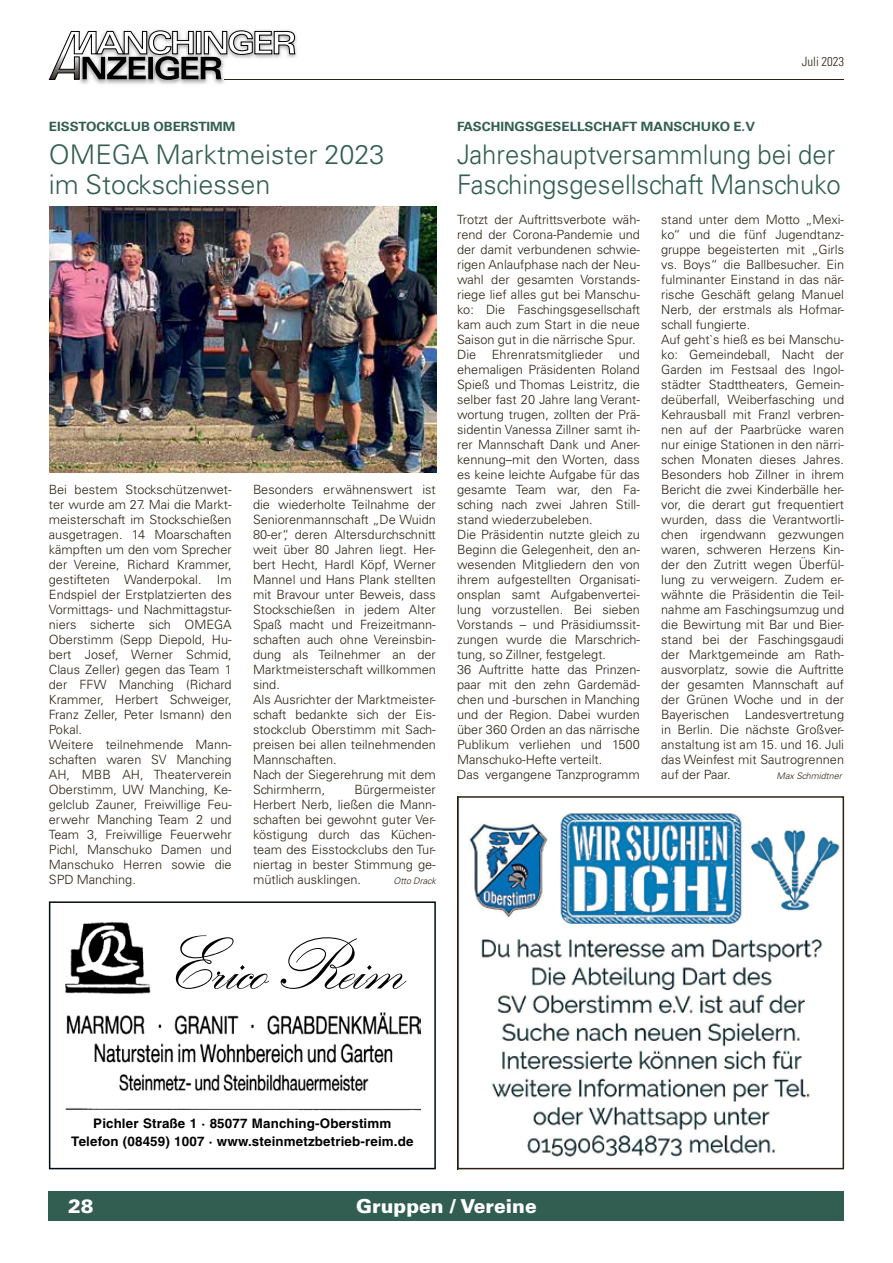
<style>
.page{position:relative;width:893px;height:1263px;background:#fff}
.page>*{position:absolute;margin:0;border:0;box-sizing:border-box;transform-origin:0 0}
.t1{font:700 72.45px "Kuenstler Script LT Two";letter-spacing:-.015em;color:#000}
.t2{font:300 27px/30px "Univers LT Std";color:#315e50;scale:.95 1}
.t3{font:300 27px/30px "Univers LT Std";color:#315e50}
.t4{font:900 19.2px "Univers LT Std";color:#fff}
.t5{font:700 13.2px/18.1px "Helvetica LT";letter-spacing:.01em;color:#000;text-align:center}
.t6{font:300 12.75px/15px "Univers LT Std";color:#2e2113}
.t7{font:700 12.75px "Univers LT Std";color:#315e50;scale:1.05 1}
.t8{font:300 condensed 12.75px "Univers LT Std";color:#2e2113}
.t9{font:italic 300 9px "Univers LT Std";color:#2e2113}
</style>
<div class="page">
<img style="left:80px;top:34px;width:217px;height:50px">
<svg style="left:49px;top:30px;width:246px;height:50px"></svg>
<hr style="left:225px;top:79px;width:619px;height:1px;background:#2e2113">
<div style="left:49px;top:1191px;width:795px;height:29px;background:#315e50"></div>
<img style="left:50px;top:207px;width:386px;height:265px">
<img style="left:469px;top:812px;width:371px;height:345px">
<div style="left:457px;top:796px;width:387px;height:373px;border:2px solid #2e2113"></div>
<svg style="left:65px;top:1012px;width:356px;height:99px"></svg>
<img style="left:66px;top:922px;width:85px;height:72px">
<div style="left:49px;top:901px;width:387px;height:268px;border:1px solid #000b12"></div>
<p class="t8" style="left:802px;top:53px;width:44px">Juli 2023</p>
<p class="t7" style="left:49px;top:119px;width:179px">EISSTOCKCLUB OBERSTIMM</p>
<h2 class="t3" style="left:49px;top:140px;width:337px">OMEGA Marktmeister 2023 im Stockschiessen</h2>
<p class="t6" style="left:49px;top:482px;width:184px">Bei bestem Stockschützenwet&shy;ter wurde am 27. Mai die Markt&shy;meisterschaft im Stockschießen ausgetragen. 14 Moarschaften kämpften um den vom Sprecher der Vereine, Richard Krammer, gestifteten Wanderpokal. Im<br>Endspiel der Erstplatzierten des<br>Vormittags- und Nachmittagstur&shy;niers sicherte sich OMEGA<br>Oberstimm (Sepp Diepold, Hu&shy;bert Josef, Werner Schmid,<br>Claus Zeller) gegen das Team 1 der FFW Manching (Richard<br>Krammer, Herbert Schweiger,<br>Franz Zeller, Peter Ismann) den<br>Pokal.<br>Weitere teilnehmende Mann&shy;schaften waren SV Manching<br>AH, MBB AH, Theaterverein<br>Oberstimm, UW Manching, Ke&shy;gelclub Zauner, Freiwillige Feu&shy;erwehr Manching Team 2 und<br>Team 3, Freiwillige Feuerwehr<br>Pichl, Manschuko Damen und<br>Manschuko Herren sowie die<br>SPD Manching.</p>
<p class="t6" style="left:253px;top:482px;width:184px">Besonders erwähnenswert ist die wiederholte Teilnahme der<br>Seniorenmannschaft „De Wuidn<br>80-er“, deren Altersdurchschnitt weit über 80 Jahren liegt. Her&shy;bert Hecht, Hardl Köpf, Werner<br>Mannel und Hans Plank stellten mit Bravour unter Beweis, dass<br>Stockschießen in jedem Alter<br>Spaß macht und Freizeitmann&shy;schaften auch ohne Vereinsbin&shy;dung als Teilnehmer an der<br>Marktmeisterschaft willkommen sind.<br>Als Ausrichter der Marktmeister&shy;schaft bedankte sich der Eis&shy;stockclub Oberstimm mit Sach&shy;preisen bei allen teilnehmenden<br>Mannschaften.<br>Nach der Siegerehrung mit dem<br>Schirmherrn,</p>
<p class="t6" style="left:253px;top:782px;width:184px;text-align:justify;text-indent:101px">Bürgermeister Herbert Nerb, ließen die Mann&shy;schaften bei gewohnt guter Ver&shy;köstigung durch das Küchen&shy;team des Eisstockclubs den Tur&shy;niertag in bester Stimmung ge&shy;mütlich ausklingen.</p>
<p class="t9" style="left:393px;top:876px;width:44px">Otto Drack</p>
<h1 class="t1" style="left:171px;top:922px;width:232px">Erico Reim</h1>
<p class="t7" style="left:457px;top:119px;width:285px">FASCHINGSGESELLSCHAFT MANSCHUKO E.V</p>
<h2 class="t2" style="left:457px;top:140px;width:405px">Jahreshauptversammlung bei der<br>Faschingsgesellschaft Manschuko</h2>
<p class="t6" style="left:457px;top:212px;width:184px">Trotzt der Auftrittsverbote wäh&shy;rend der Corona-Pandemie und der damit verbundenen schwie&shy;rigen Anlaufphase nach der Neu&shy;wahl der gesamten Vorstands&shy;riege lief alles gut bei Manschu&shy;ko: Die Faschingsgesellschaft kam auch zum Start in die neue<br>Saison gut in die närrische Spur.<br>Die Ehrenratsmitglieder und ehemaligen Präsidenten Roland<br>Spieß und Thomas Leistritz, die selber fast 20 Jahre lang Verant&shy;wortung trugen, zollten der Prä&shy;sidentin Vanessa Zillner samt ih&shy;rer Mannschaft Dank und Aner&shy;kennung–mit den Worten, dass es keine leichte Aufgabe für das gesamte Team war, den Fa&shy;sching nach zwei Jahren Still&shy;stand wiederzubeleben.<br>Die Präsidentin nutzte gleich zu<br>Beginn die Gelegenheit, den an&shy;wesenden Mitgliedern den von ihrem aufgestellten Organisati&shy;onsplan samt Aufgabenvertei&shy;lung vorzustellen. Bei sieben<br>Vorstands – und Präsidiumssit&shy;zungen wurde die Marschrich&shy;tung, so Zillner, festgelegt.<br>36 Auftritte hatte das Prinzen&shy;paar mit den zehn Gardemäd&shy;chen und -burschen in Manching und der Region. Dabei wurden über 360 Orden an das närrische<br>Publikum verliehen und 1500<br>Manschuko-Hefte verteilt.<br>Das vergangene Tanzprogramm</p>
<p class="t6" style="left:661px;top:212px;width:184px">stand unter dem Motto „Mexi&shy;ko“ und die fünf Jugendtanz&shy;gruppe begeisterten mit „Girls vs. Boys“ die Ballbesucher. Ein fulminanter Einstand in das när&shy;rische Geschäft gelang Manuel<br>Nerb, der erstmals als Hofmar&shy;schall fungierte.<br>Auf geht`s hieß es bei Manschu&shy;ko: Gemeindeball, Nacht der<br>Garden im Festsaal des Ingol&shy;städter Stadttheaters, Gemein&shy;deüberfall, Weiberfasching und<br>Kehrausball mit Franzl verbren&shy;nen auf der Paarbrücke waren nur einige Stationen in den närri&shy;schen Monaten dieses Jahres.<br>Besonders hob Zillner in ihrem<br>Bericht die zwei Kinderbälle her&shy;vor, die derart gut frequentiert wurden, dass die Verantwortli&shy;chen irgendwann gezwungen waren, schweren Herzens Kin&shy;der den Zutritt wegen Überfül&shy;lung zu verweigern. Zudem er&shy;wähnte die Präsidentin die Teil&shy;nahme am Faschingsumzug und die Bewirtung mit Bar und Bier&shy;stand bei der Faschingsgaudi der Marktgemeinde am Rath&shy;ausvorplatz, sowie die Auftritte der gesamten Mannschaft auf der Grünen Woche und in der<br>Bayerischen Landesvertretung in Berlin. Die nächste Großver&shy;anstaltung ist am 15. und 16. Juli das Weinfest mit Sautrogrennen auf der Paar.</p>
<p class="t9" style="left:777px;top:771px;width:67px">Max Schmidtner</p>
<p class="t5" style="left:71px;top:1114px;width:344px">Pichler Straße 1 · 85077 Manching-Oberstimm<br>Telefon (08459) 1007 · www.steinmetzbetrieb-reim.de</p>
<h3 class="t4" style="left:68px;top:1193px;width:27px">28</h3>
<h3 class="t4" style="left:356px;top:1193px;width:182px">Gruppen / Vereine</h3>
</div>
